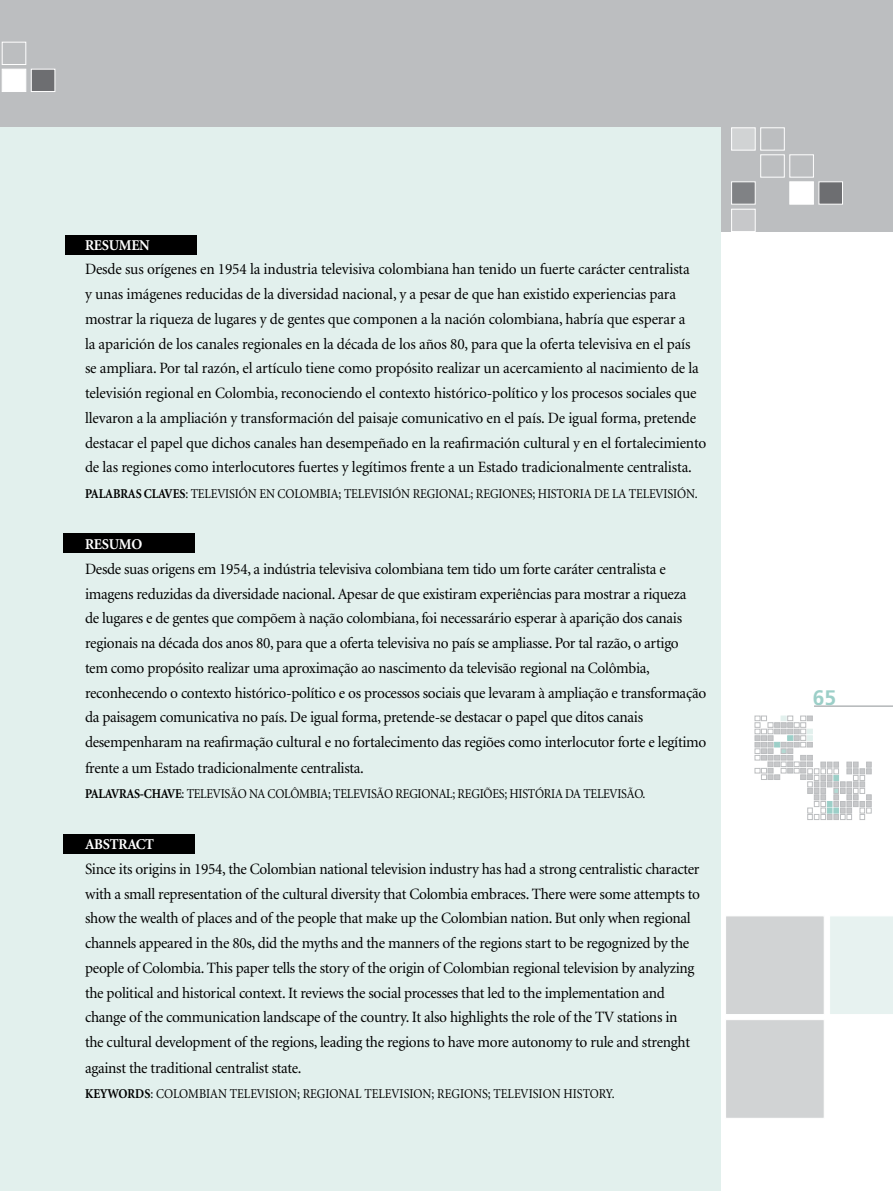
<style>
.page{position:relative;width:893px;height:1191px;background:#fff}
.page>*{position:absolute;margin:0;border:0;box-sizing:border-box;transform-origin:0 0}
.t1{font:700 21px "Frutiger";color:#9ccfc8}
.t2{font:15.75px/24.9px "Minion";letter-spacing:-.02em;color:#000}
.t3{font:700 15px "Minion";letter-spacing:-.02em;color:#fff}
.t4{font:13.5px "Minion";letter-spacing:-.01em;color:#000;scale:.9 1}
.s1{font-weight:700}
</style>
<div class="page">
<svg style="left:755px;top:716px;width:116px;height:103px"></svg>
<div style="left:0;top:0;width:893px;height:232px;background:#bcbec0"></div>
<div style="left:725px;top:915px;width:100px;height:100px;background:#d1d3d4;border:1px solid #fff"></div>
<div style="left:830px;top:916px;width:63px;height:98px;background:#e7f2f0"></div>
<hr style="left:814px;top:706px;width:79px;height:1px;background:#b1b4b6">
<div style="left:731px;top:182px;width:24px;height:22px;background:#808285"></div>
<div style="left:790px;top:182px;width:24px;height:22px;background:#fff"></div>
<div style="left:819px;top:182px;width:24px;height:22px;background:#6d6e71"></div>
<div style="left:760px;top:155px;width:24px;height:22px;border:1px solid #fff"></div>
<div style="left:790px;top:155px;width:24px;height:22px;border:1px solid #fff"></div>
<div style="left:731px;top:128px;width:24px;height:22px;background:#d1d3d4;border:1px solid #fff"></div>
<div style="left:760px;top:128px;width:24px;height:22px;border:1px solid #fff"></div>
<div style="left:731px;top:209px;width:24px;height:23px;background:#c7c8ca;border:1px solid #fff"></div>
<div style="left:2px;top:69px;width:24px;height:23px;background:#fff"></div>
<div style="left:31px;top:69px;width:24px;height:23px;background:#6d6e71;border:1px solid #fff"></div>
<div style="left:2px;top:42px;width:24px;height:23px;border:1px solid #fff"></div>
<div style="left:725px;top:1019px;width:100px;height:99px;background:#d1d3d4;border:1px solid #fff"></div>
<div style="left:0;top:128px;width:721px;height:1063px;background:#e2f0ed"></div>
<div style="left:65px;top:235px;width:131px;height:19px;background:#000"></div>
<div style="left:64px;top:533px;width:131px;height:20px;background:#000"></div>
<div style="left:64px;top:834px;width:131px;height:20px;background:#000"></div>
<p class="t3" style="left:85px;top:237px;width:66px">RESUMEN</p>
<p class="t2" style="left:85px;top:258px;width:623px">Desde sus orígenes en 1954 la industria televisiva colombiana han tenido un fuerte carácter centralista<br>y unas imágenes reducidas de la diversidad nacional, y a pesar de que han existido experiencias para mostrar la riqueza de lugares y de gentes que componen a la nación colombiana, habría que esperar a<br>la aparición de los canales regionales en la década de los años 80, para que la oferta televisiva en el país<br>se ampliara. Por tal razón, el artículo tiene como propósito realizar un acercamiento al nacimiento de la televisión regional en Colombia, reconociendo el contexto histórico-político y los procesos sociales que llevaron a la ampliación y transformación del paisaje comunicativo en el país. De igual forma, pretende destacar el papel que dichos canales han desempeñado en la reafirmación cultural y en el fortalecimiento de las regiones como interlocutores fuertes y legítimos frente a un Estado tradicionalmente centralista.</p>
<p class="t4" style="left:85px;top:487px;width:682px"><span class="s1">PALABRAS CLAVES</span>: TELEVISIÓN EN COLOMBIA; TELEVISIÓN REGIONAL; REGIONES; HISTORIA DE LA TELEVISIÓN.</p>
<p class="t3" style="left:85px;top:536px;width:59px">RESUMO</p>
<p class="t2" style="left:85px;top:557px;width:623px">Desde suas origens em 1954, a indústria televisiva colombiana tem tido um forte caráter centralista e imagens reduzidas da diversidade nacional. Apesar de que existiram experiências para mostrar a riqueza<br>de lugares e de gentes que compõem à nação colombiana, foi necessarário esperar à aparição dos canais regionais na década dos anos 80, para que a oferta televisiva no país se ampliasse. Por tal razão, o artigo<br>tem como propósito realizar uma aproximação ao nascimento da televisão regional na Colômbia, reconhecendo o contexto histórico-político e os processos sociais que levaram à ampliação e transformação da paisagem comunicativa no país. De igual forma, pretende-se destacar o papel que ditos canais desempenharam na reafirmação cultural e no fortalecimento das regiões como interlocutor forte e legítimo frente a um Estado tradicionalmente centralista.</p>
<p class="t4" style="left:85px;top:787px;width:624px"><span class="s1">PALAVRAS-CHAVE</span>: TELEVISÃO NA COLÔMBIA; TELEVISÃO REGIONAL; REGIÕES; HISTÓRIA DA TELEVISÃO.</p>
<p class="t3" style="left:85px;top:836px;width:71px">ABSTRACT</p>
<p class="t2" style="left:85px;top:857px;width:616px">Since its origins in 1954, the Colombian national television industry has had a strong centralistic character with a small representation of the cultural diversity that Colombia embraces. There were some attempts to show the wealth of places and of the people that make up the Colombian nation. But only when regional channels appeared in the 80s, did the myths and the manners of the regions start to be regognized by the people of Colombia. This paper tells the story of the origin of Colombian regional television by analyzing the political and historical context. It reviews the social processes that led to the implementation and change of the communication landscape of the country. It also highlights the role of the TV stations in the cultural development of the regions, leading the regions to have more autonomy to rule and strenght against the traditional centralist state.</p>
<p class="t4" style="left:85px;top:1087px;width:590px"><span class="s1">KEYWORDS</span>: COLOMBIAN TELEVISION; REGIONAL TELEVISION; REGIONS; TELEVISION HISTORY.</p>
<h1 class="t1" style="left:813px;top:686px;width:25px">65</h1>
</div>
